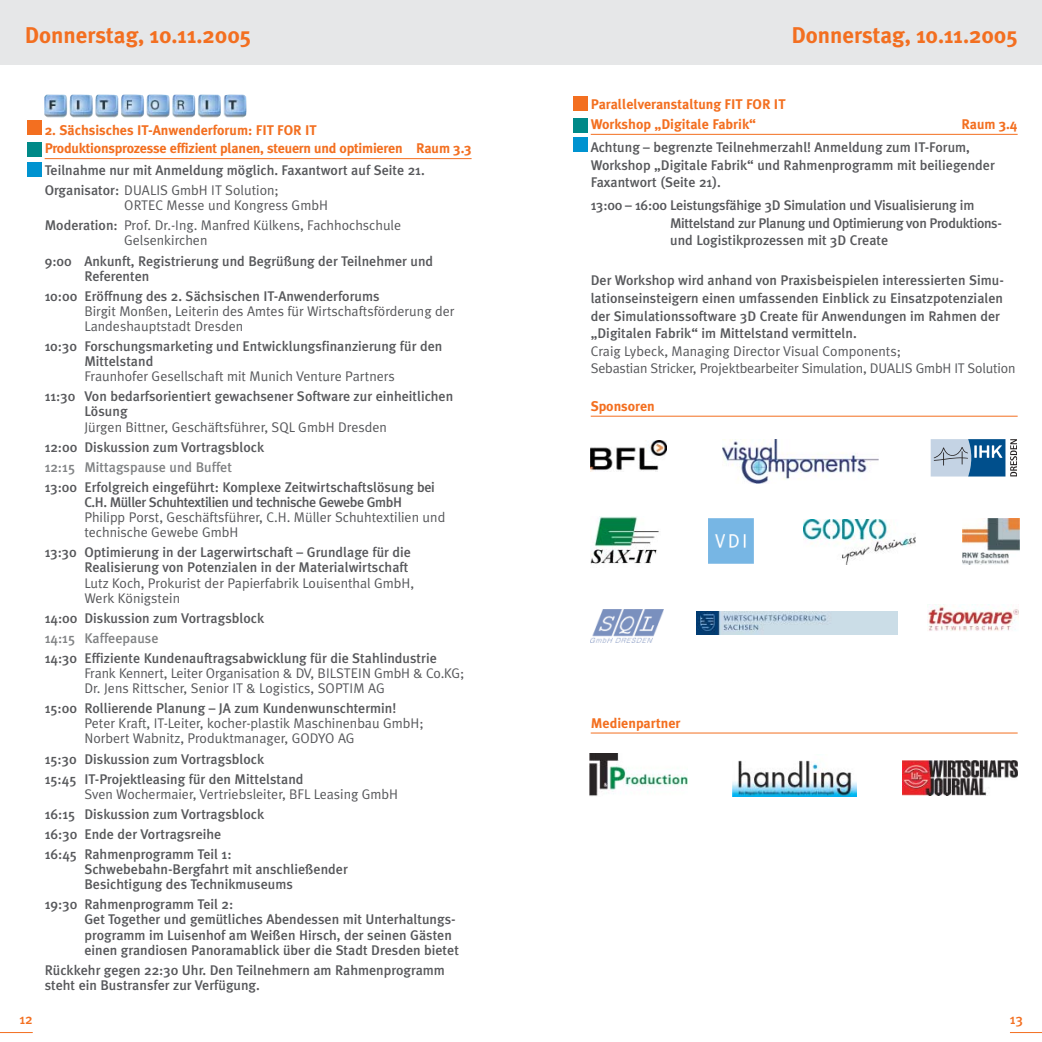
<style>
.page{position:relative;width:1042px;height:1042px;background:#fff}
.page>*{position:absolute;margin:0;border:0;box-sizing:border-box;transform-origin:0 0}
.t1{font:700 22.75px "Meta Plus";color:#f36f20}
.t2{font:500 14px/15px "Meta Plus";color:#57585b}
.t3{font:14px/15px "Meta Plus Normal";color:#57585b}
.t4{font:700 14px/17.8px "Meta Plus";color:#f36f20}
.t5{font:500 14px "Meta Plus";color:#808284}
.t6{font:500 14px "Meta Plus";color:#f36f20}
.s1{font-family:"Meta Plus";font-weight:500}
</style>
<div class="page">
<hr style="left:45px;top:158px;width:426px;height:1px;background:#f36f20">
<div style="left:27px;top:162px;width:14px;height:15px;background:#0093d0"></div>
<div style="left:27px;top:142px;width:14px;height:15px;background:#008988"></div>
<div style="left:27px;top:120px;width:14px;height:15px;background:#f36f20"></div>
<div style="left:0;top:0;width:1041px;height:64px;background:#e6e7e8"></div>
<hr style="left:0;top:1031px;width:33px;height:1px;background:#f36f20">
<hr style="left:1009px;top:1031px;width:32px;height:1px;background:#f36f20">
<hr style="left:590px;top:134px;width:427px;height:1px;background:#f36f20">
<hr style="left:590px;top:415px;width:427px;height:1px;background:#f36f20">
<hr style="left:590px;top:732px;width:427px;height:1px;background:#f36f20">
<div style="left:572px;top:137px;width:15px;height:15px;background:#0093d0"></div>
<div style="left:572px;top:117px;width:15px;height:15px;background:#008988"></div>
<div style="left:572px;top:96px;width:15px;height:15px;background:#f36f20"></div>
<img style="left:590px;top:440px;width:76px;height:31px">
<img style="left:803px;top:519px;width:112px;height:45px">
<svg style="left:930px;top:439px;width:86px;height:37px;background:#7ea0bd"></svg>
<img style="left:590px;top:516px;width:69px;height:48px">
<img style="left:708px;top:518px;width:45px;height:45px">
<img style="left:722px;top:439px;width:155px;height:44px">
<img style="left:962px;top:518px;width:56px;height:46px">
<img style="left:590px;top:609px;width:73px;height:33px">
<img style="left:696px;top:611px;width:201px;height:23px">
<img style="left:927px;top:605px;width:91px;height:26px">
<img style="left:589px;top:753px;width:98px;height:43px">
<img style="left:732px;top:760px;width:123px;height:36px">
<img style="left:902px;top:760px;width:115px;height:35px">
<img style="left:44px;top:95px;width:151px;height:23px">
<h1 class="t1" style="left:25px;top:27px;width:228px">Donnerstag, 10.11.2005</h1>
<h1 class="t1" style="left:791px;top:27px;width:228px">Donnerstag, 10.11.2005</h1>
<p class="t4" style="left:45px;top:123px;width:428px">2. Sächsisches IT-Anwenderforum: FIT FOR IT<br>Produktionsprozesse effizient planen, steuern und optimieren Raum 3.3</p>
<p class="t2" style="left:45px;top:164px;width:381px">Teilnahme nur mit Anmeldung möglich. Faxantwort auf Seite 21.</p>
<p class="t3" style="left:124px;top:184px;width:205px;text-indent:-79px"><span class="s1">Organisator:</span> DUALIS GmbH IT Solution;<br>ORTEC Messe und Kongress GmbH</p>
<p class="t3" style="left:124px;top:219px;width:278px;text-indent:-79px"><span class="s1">Moderation:</span> Prof. Dr.-Ing. Manfred Külkens, Fachhochschule<br>Gelsenkirchen</p>
<p class="t2" style="left:84px;top:255px;width:350px;text-indent:-40px">9:00 Ankunft, Registrierung und Begrüßung der Teilnehmer und<br>Referenten</p>
<p class="t2" style="left:45px;top:290px;width:336px">10:00 Eröffnung des 2. Sächsischen IT-Anwenderforums</p>
<p class="t3" style="left:84px;top:305px;width:371px">Birgit Monßen, Leiterin des Amtes für Wirtschaftsförderung der<br>Landeshauptstadt Dresden</p>
<p class="t2" style="left:84px;top:340px;width:359px;text-indent:-40px">10:30 Forschungsmarketing und Entwicklungsfinanzierung für den<br>Mittelstand</p>
<p class="t3" style="left:84px;top:370px;width:312px">Fraunhofer Gesellschaft mit Munich Venture Partners</p>
<p class="t2" style="left:84px;top:390px;width:370px;text-indent:-40px">11:30 Von bedarfsorientiert gewachsener Software zur einheitlichen<br>Lösung</p>
<p class="t3" style="left:84px;top:420px;width:304px">Jürgen Bittner, Geschäftsführer, SQL GmbH Dresden</p>
<p class="t2" style="left:45px;top:441px;width:221px">12:00 Diskussion zum Vortragsblock</p>
<p class="t5" style="left:45px;top:462px;width:189px">12:15 Mittagspause und Buffet</p>
<p class="t2" style="left:45px;top:481px;width:391px;text-align:center">13:00 Erfolgreich eingeführt: Komplexe Zeitwirtschaftslösung bei<br>C.H. Müller Schuhtextilien und technische Gewebe GmbH</p>
<p class="t3" style="left:84px;top:511px;width:362px">Philipp Porst, Geschäftsführer, C.H. Müller Schuhtextilien und technische Gewebe GmbH</p>
<p class="t2" style="left:45px;top:546px;width:368px;text-align:right">13:30 Optimierung in der Lagerwirtschaft – Grundlage für die<br>Realisierung von Potenzialen in der Materialwirtschaft</p>
<p class="t3" style="left:84px;top:576px;width:331px">Lutz Koch, Prokurist der Papierfabrik Louisenthal GmbH,<br>Werk Königstein</p>
<p class="t2" style="left:45px;top:612px;width:221px">14:00 Diskussion zum Vortragsblock</p>
<p class="t5" style="left:45px;top:633px;width:115px">14:15 Kaffeepause</p>
<p class="t2" style="left:45px;top:652px;width:393px">14:30 Effiziente Kundenauftragsabwicklung für die Stahlindustrie</p>
<p class="t3" style="left:84px;top:667px;width:381px">Frank Kennert, Leiter Organisation &amp; DV, BILSTEIN GmbH &amp; Co.KG;<br>Dr. Jens Rittscher, Senior IT &amp; Logistics, SOPTIM AG</p>
<p class="t2" style="left:45px;top:702px;width:353px">15:00 Rollierende Planung – JA zum Kundenwunschtermin!</p>
<p class="t3" style="left:84px;top:717px;width:341px">Peter Kraft, IT-Leiter, kocher-plastik Maschinenbau GmbH;<br>Norbert Wabnitz, Produktmanager, GODYO AG</p>
<p class="t2" style="left:45px;top:750px;width:260px;line-height:20.1px">15:30 Diskussion zum Vortragsblock<br>15:45 IT-Projektleasing für den Mittelstand</p>
<p class="t3" style="left:84px;top:787px;width:315px">Sven Wochermaier, Vertriebsleiter, BFL Leasing GmbH</p>
<p class="t2" style="left:45px;top:805px;width:221px;line-height:20.1px">16:15 Diskussion zum Vortragsblock<br>16:30 Ende der Vortragsreihe<br>16:45 Rahmenprogramm Teil 1:</p>
<p class="t2" style="left:84px;top:863px;width:265px">Schwebebahn-Bergfahrt mit anschließender<br>Besichtigung des Technikmuseums</p>
<p class="t2" style="left:84px;top:898px;width:376px;text-indent:-40px">19:30 Rahmenprogramm Teil 2:<br>Get Together und gemütliches Abendessen mit Unterhaltungs&shy;programm im Luisenhof am Weißen Hirsch, der seinen Gästen einen grandiosen Panoramablick über die Stadt Dresden bietet</p>
<p class="t2" style="left:45px;top:963px;width:402px">Rückkehr gegen 22:30 Uhr. Den Teilnehmern am Rahmenprogramm steht ein Bustransfer zur Verfügung.</p>
<p class="t4" style="left:590px;top:96px;width:196px;line-height:19.8px">Parallelveranstaltung FIT FOR IT<br>Workshop „Digitale Fabrik“</p>
<p class="t4" style="left:961px;top:117px;width:58px">Raum 3.4</p>
<p class="t2" style="left:590px;top:140px;width:405px;line-height:17.7px">Achtung – begrenzte Teilnehmerzahl! Anmeldung zum IT-Forum,<br>Workshop „Digitale Fabrik“ und Rahmenprogramm mit beiliegender<br>Faxantwort (Seite 21).</p>
<p class="t2" style="left:670px;top:198px;width:333px;line-height:17.7px;text-indent:-79px">13:00 – 16:00 Leistungsfähige 3D Simulation und Visualisierung im<br>Mittelstand zur Planung und Optimierung von Produktions&shy;und Logistikprozessen mit 3D Create</p>
<p class="t2" style="left:590px;top:273px;width:414px;line-height:17.7px">Der Workshop wird anhand von Praxisbeispielen interessierten Simu&shy;lationseinsteigern einen umfassenden Einblick zu Einsatzpotenzialen der Simulationssoftware 3D Create für Anwendungen im Rahmen der „Digitalen Fabrik“ im Mittelstand vermitteln.</p>
<p class="t3" style="left:590px;top:343px;width:426px;line-height:17.7px">Craig Lybeck, Managing Director Visual Components;<br>Sebastian Stricker, Projektbearbeiter Simulation, DUALIS GmbH IT Solution</p>
<p class="t4" style="left:590px;top:398px;width:66px">Sponsoren</p>
<p class="t4" style="left:590px;top:715px;width:91px">Medienpartner</p>
<p class="t6" style="left:19px;top:1014px;width:15px">12</p>
<p class="t6" style="left:1009px;top:1014px;width:15px">13</p>
</div>
